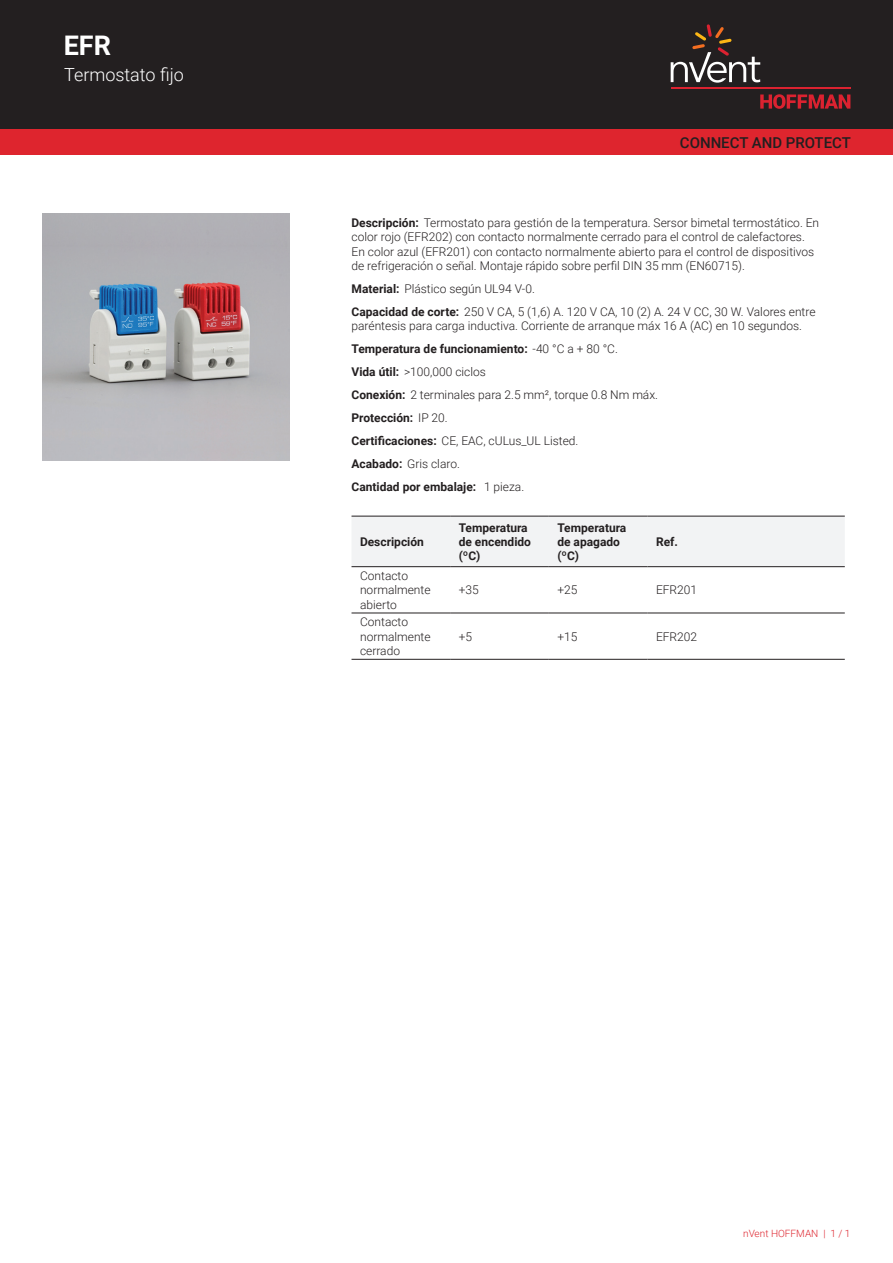
<style>
.page{position:relative;width:893px;height:1263px;background:#fff}
.page>*{position:absolute;margin:0;border:0;box-sizing:border-box;transform-origin:0 0}
.t1{font:700 27px "Roboto";color:#fff}
.t2{font:300 18px "Roboto";color:#fff}
.t3{font:500 15px "Roboto";color:#231f20}
.t4{font:300 12px/23px "Roboto";color:#231f20}
.t5{font:700 12px/14.4px "Roboto";color:#231f20}
.t6{font:300 10.05px "Roboto";color:#de252e}
.s1{font-weight:700}
</style>
<div class="page">
<div style="left:0;top:0;width:893px;height:129px;background:#231f20"></div>
<svg style="left:760px;top:94px;width:90px;height:15px"></svg>
<hr style="left:671px;top:88px;width:179px;height:1px;background:#db2230">
<svg style="left:671px;top:24px;width:89px;height:59px"></svg>
<div style="left:0;top:129px;width:893px;height:26px;background:#de252e"></div>
<div style="left:352px;top:517px;width:493px;height:49px;background:#f2f3f4"></div>
<hr style="left:351px;top:516px;width:99px;height:1px;background:#231f20">
<hr style="left:450px;top:516px;width:99px;height:1px;background:#231f20">
<hr style="left:549px;top:516px;width:98px;height:1px;background:#231f20">
<hr style="left:647px;top:516px;width:198px;height:1px;background:#231f20">
<hr style="left:351px;top:613px;width:99px;height:1px;background:#231f20">
<hr style="left:450px;top:613px;width:99px;height:1px;background:#231f20">
<hr style="left:549px;top:613px;width:98px;height:1px;background:#231f20">
<hr style="left:647px;top:613px;width:198px;height:1px;background:#231f20">
<hr style="left:351px;top:659px;width:99px;height:1px;background:#231f20">
<hr style="left:450px;top:659px;width:99px;height:1px;background:#231f20">
<hr style="left:549px;top:659px;width:98px;height:1px;background:#231f20">
<hr style="left:647px;top:659px;width:198px;height:1px;background:#231f20">
<hr style="left:351px;top:566px;width:99px;height:1px;background:#231f20">
<hr style="left:450px;top:566px;width:99px;height:1px;background:#231f20">
<hr style="left:549px;top:566px;width:98px;height:1px;background:#231f20">
<hr style="left:647px;top:566px;width:198px;height:1px;background:#231f20">
<img style="left:43px;top:213px;width:246px;height:247px">
<h1 class="t1" style="left:64px;top:27px;width:49px">EFR</h1>
<h2 class="t2" style="left:64px;top:62px;width:121px">Termostato fijo</h2>
<p class="t3" style="left:680px;top:132px;width:173px">CONNECT AND PROTECT</p>
<p class="t4" style="left:351px;top:215px;width:469px;line-height:14.4px"><span class="s1">Descripción:</span> Termostato para gestión de la temperatura. Sersor bimetal termostático. En color rojo (EFR202) con contacto normalmente cerrado para el control de calefactores.<br>En color azul (EFR201) con contacto normalmente abierto para el control de dispositivos de refrigeración o señal. Montaje rápido sobre perfil DIN 35 mm (EN60715).</p>
<p class="t4" style="left:351px;top:277px;width:466px"><span class="s1">Material:</span> Plástico según UL94 V-0.<br><span class="s1">Capacidad de corte:</span> 250 V CA, 5 (1,6) A. 120 V CA, 10 (2) A. 24 V CC, 30 W. Valores entre</p>
<p class="t4" style="left:351px;top:314px;width:452px">paréntesis para carga inductiva. Corriente de arranque máx 16 A (AC) en 10 segundos.<br><span class="s1">Temperatura de funcionamiento:</span> -40 °C a + 80 °C.<br><span class="s1">Vida útil:</span> &gt;100,000 ciclos<br><span class="s1">Conexión:</span> 2 terminales para 2.5 mm², torque 0.8 Nm máx.<br><span class="s1">Protección:</span> IP 20.<br><span class="s1">Certificaciones:</span> CE, EAC, cULus_UL Listed.<br><span class="s1">Acabado:</span> Gris claro.<br><span class="s1">Cantidad por embalaje:</span> 1 pieza.</p>
<p class="t5" style="left:360px;top:534px;width:65px">Descripción</p>
<p class="t4" style="left:360px;top:568px;width:72px;line-height:14.4px">Contacto normalmente abierto</p>
<p class="t4" style="left:360px;top:614px;width:72px;line-height:14.4px">Contacto normalmente cerrado</p>
<p class="t5" style="left:459px;top:520px;width:74px">Temperatura de encendido (ºC)</p>
<p class="t5" style="left:557px;top:520px;width:71px">Temperatura de apagado (ºC)</p>
<p class="t5" style="left:656px;top:534px;width:23px">Ref.</p>
<p class="t4" style="left:459px;top:578px;width:22px">+35</p>
<p class="t4" style="left:557px;top:578px;width:22px">+25</p>
<p class="t4" style="left:656px;top:578px;width:43px">EFR201</p>
<p class="t4" style="left:459px;top:624px;width:15px">+5</p>
<p class="t4" style="left:557px;top:624px;width:22px">+15</p>
<p class="t4" style="left:656px;top:624px;width:43px">EFR202</p>
<p class="t6" style="left:743px;top:1226px;width:109px">nVent HOFFMAN | 1 / 1</p>
</div>
